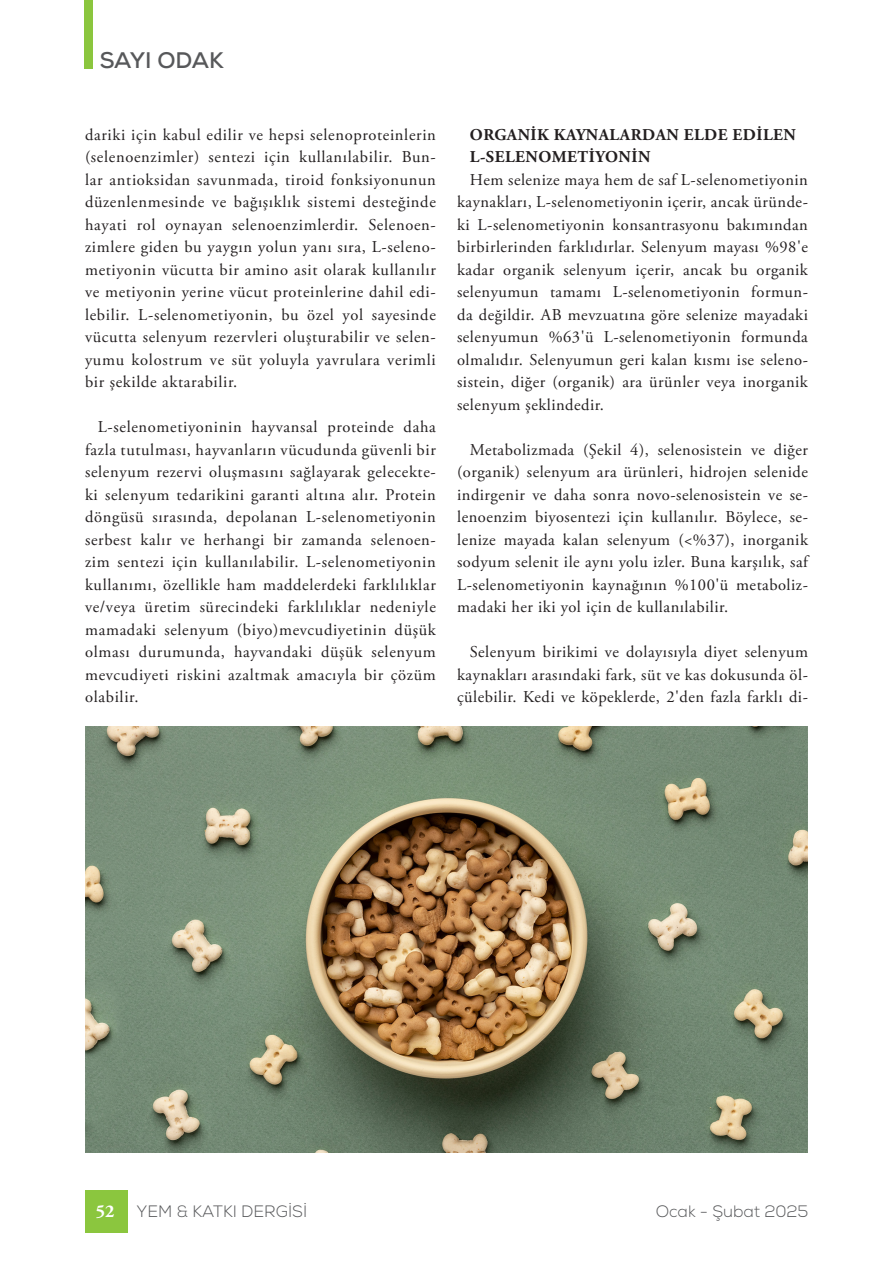
<style>
.page{position:relative;width:893px;height:1263px;background:#fff}
.page>*{position:absolute;margin:0;border:0;box-sizing:border-box;transform-origin:0 0}
.t1{font:700 22.5px "Nexa";letter-spacing:-.005em;color:#57585a}
.sonraki_paragraflar{font:16.5px/22.5px "Adobe Garamond Pro";letter-spacing:.03em;color:#231f20;text-align:justify}
.ara_başlık{font:700 16.5px "Adobe Garamond Pro";letter-spacing:.03em;color:#231f20}
.t2{font:300 16.5px "Nexa";color:#57585a}
.s1{font-family:"Adobe Garamond Pro";font-weight:700;font-size:18px;color:#fff}
</style>
<div class="page">
<div style="left:85px;top:0;width:8px;height:69px;background:#8bc63e"></div>
<div style="left:85px;top:1191px;width:43px;height:42px;background:#8bc63e"></div>
<img style="left:85px;top:726px;width:723px;height:426px">
<h1 class="t1" style="left:100px;top:46px;width:125px">SAYI ODAK</h1>
<p class="sonraki_paragraflar" style="left:85px;top:124px;width:352px">dariki için kabul edilir ve hepsi selenoproteinlerin (selenoenzimler) sentezi için kullanılabilir. Bun&shy;lar antioksidan savunmada, tiroid fonksiyonunun düzenlenmesinde ve bağışıklık sistemi desteğinde hayati rol oynayan selenoenzimlerdir. Selenoen&shy;zimlere giden bu yaygın yolun yanı sıra, L-seleno&shy;metiyonin vücutta bir amino asit olarak kullanılır ve metiyonin yerine vücut proteinlerine dahil edi&shy;lebilir. L-selenometiyonin, bu özel yol sayesinde vücutta selenyum rezervleri oluşturabilir ve selen&shy;yumu kolostrum ve süt yoluyla yavrulara verimli bir şekilde aktarabilir.</p>
<p class="sonraki_paragraflar" style="left:85px;top:416px;width:352px;text-indent:13px">L-selenometiyoninin hayvansal proteinde daha fazla tutulması, hayvanların vücudunda güvenli bir selenyum rezervi oluşmasını sağlayarak gelecekte&shy;ki selenyum tedarikini garanti altına alır. Protein döngüsü sırasında, depolanan L-selenometiyonin serbest kalır ve herhangi bir zamanda selenoen&shy;zim sentezi için kullanılabilir. L-selenometiyonin kullanımı, özellikle ham maddelerdeki farklılıklar ve/veya üretim sürecindeki farklılıklar nedeniyle mamadaki selenyum (biyo)mevcudiyetinin düşük olması durumunda, hayvandaki düşük selenyum mevcudiyeti riskini azaltmak amacıyla bir çözüm olabilir.</p>
<p class="ara_başlık" style="left:470px;top:125px;width:327px">ORGANİK KAYNALARDAN ELDE EDİLEN</p>
<p class="ara_başlık" style="left:470px;top:147px;width:182px">L-SELENOMETİYONİN</p>
<p class="sonraki_paragraflar" style="left:457px;top:169px;width:352px;text-indent:13px">Hem selenize maya hem de saf L-selenometiyonin kaynakları, L-selenometiyonin içerir, ancak üründe&shy;ki L-selenometiyonin konsantrasyonu bakımından birbirlerinden farklıdırlar. Selenyum mayası %98'e kadar organik selenyum içerir, ancak bu organik selenyumun tamamı L-selenometiyonin formun&shy;da değildir. AB mevzuatına göre selenize mayadaki selenyumun %63'ü L-selenometiyonin formunda olmalıdır. Selenyumun geri kalan kısmı ise seleno&shy;sistein, diğer (organik) ara ürünler veya inorganik selenyum şeklindedir.</p>
<p class="sonraki_paragraflar" style="left:457px;top:439px;width:352px;text-indent:13px">Metabolizmada (Şekil 4), selenosistein ve diğer (organik) selenyum ara ürünleri, hidrojen selenide indirgenir ve daha sonra novo-selenosistein ve se&shy;lenoenzim biyosentezi için kullanılır. Böylece, se&shy;lenize mayada kalan selenyum (&lt;%37), inorganik sodyum selenit ile aynı yolu izler. Buna karşılık, saf L-selenometiyonin kaynağının %100'ü metaboliz&shy;madaki her iki yol için de kullanılabilir.</p>
<p class="sonraki_paragraflar" style="left:457px;top:641px;width:352px;text-indent:13px">Selenyum birikimi ve dolayısıyla diyet selenyum kaynakları arasındaki fark, süt ve kas dokusunda öl&shy;çülebilir. Kedi ve köpeklerde, 2'den fazla farklı di-</p>
<p class="t2" style="left:96px;top:1201px;width:213px"><span class="s1">52</span> YEM &amp; KATKI DERGİSİ</p>
<p class="t2" style="left:656px;top:1201px;width:154px">Ocak - Şubat 2025</p>
</div>
